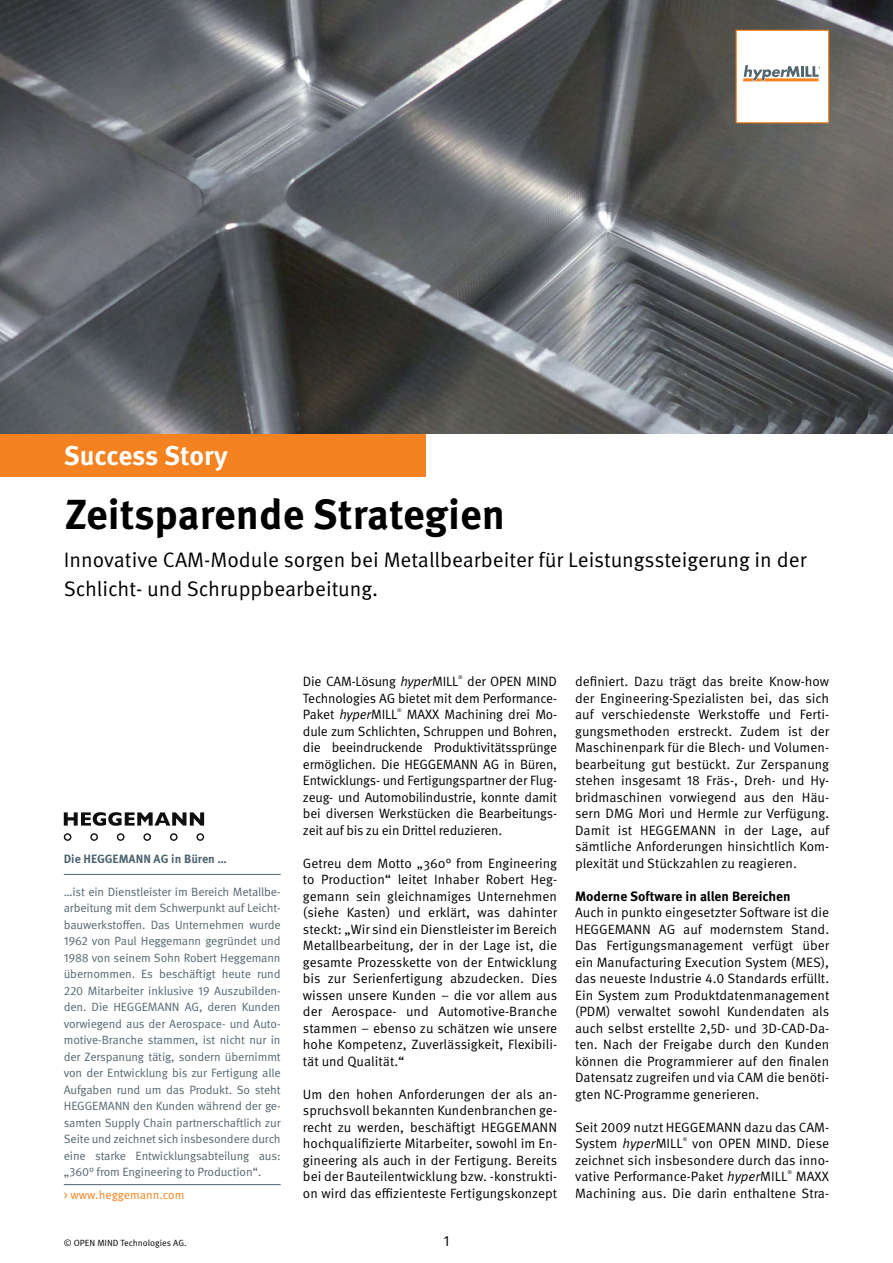
<style>
.page{position:relative;width:893px;height:1263px;background:#fff}
.page>*{position:absolute;margin:0;border:0;box-sizing:border-box;transform-origin:0 0}
.t1{font:700 42px "Meta Pro";color:#000}
.t2{font:700 27px "Meta Pro";letter-spacing:-.005em;color:#fff}
.t3{font:21px/28.5px "Meta Pro";color:#000}
.t4{font:15px "Meta Pro";color:#000}
.t5{font:13.5px/16.5px "Meta Pro";letter-spacing:-.005em;color:#000;text-align:justify}
.t6{font:700 13.5px "Meta Pro";color:#000}
.t7{font:12px/16.5px "Meta Pro";letter-spacing:-.01em;color:#546670;text-align:justify}
.t8{font:700 12px "Meta Pro";color:#4e6470}
.t9{font:12px "Meta Pro";color:#f58220}
.t10{font:9px "Meta Pro";color:#000}
.t11{font:5.25px "Meta Pro";color:#000}
.s1{font-style:italic}
</style>
<div class="page">
<img style="left:0;top:0;width:893px;height:434px">
<hr style="left:64px;top:1184px;width:217px;height:1px;background:#4e6470">
<hr style="left:64px;top:874px;width:217px;height:1px;background:#4e6470">
<div style="left:0;top:434px;width:425px;height:42px;background:#f58220"></div>
<div style="left:736px;top:30px;width:93px;height:93px;background:#fff;border:1px solid #f58220"></div>
<svg style="left:743px;top:65px;width:77px;height:16px"></svg>
<svg style="left:64px;top:812px;width:140px;height:14px"></svg>
<svg style="left:64px;top:833px;width:7px;height:8px"></svg>
<svg style="left:90px;top:833px;width:8px;height:8px"></svg>
<svg style="left:117px;top:833px;width:7px;height:8px"></svg>
<svg style="left:143px;top:833px;width:8px;height:8px"></svg>
<svg style="left:170px;top:833px;width:8px;height:8px"></svg>
<svg style="left:196px;top:833px;width:8px;height:8px"></svg>
<h2 class="t2" style="left:64px;top:439px;width:166px">Success Story</h2>
<h1 class="t1" style="left:65px;top:488px;width:442px">Zeitsparende Strategien</h1>
<h3 class="t3" style="left:64px;top:546px;width:744px">Innovative CAM-Module sorgen bei Metallbearbeiter für Leistungssteigerung in der<br>Schlicht- und Schruppbearbeitung.</h3>
<p class="t8" style="left:64px;top:851px;width:165px">Die HEGGEMANN AG in Büren …</p>
<p class="t7" style="left:64px;top:883px;width:218px">…ist ein Dienstleister im Bereich Metallbe&shy;arbeitung mit dem Schwerpunkt auf Leicht&shy;bauwerkstoffen. Das Unternehmen wurde 1962 von Paul Heggemann gegründet und 1988 von seinem Sohn Robert Heggemann übernommen. Es beschäftigt heute rund 220 Mitarbeiter inklusive 19 Auszubilden&shy;den. Die HEGGEMANN AG, deren Kunden vorwiegend aus der Aerospace- und Auto&shy;motive-Branche stammen, ist nicht nur in der Zerspanung tätig, sondern übernimmt von der Entwicklung bis zur Fertigung alle Aufgaben rund um das Produkt. So steht HEGGEMANN den Kunden während der ge&shy;samten Supply Chain partnerschaftlich zur Seite und zeichnet sich insbesondere durch eine starke Entwicklungsabteilung aus: „360° from Engineering to Production“.</p>
<p class="t9" style="left:64px;top:1187px;width:122px">&gt; www.heggemann.com</p>
<p class="t10" style="left:64px;top:1237px;width:124px">© OPEN MIND Technologies AG.</p>
<p class="t5" style="left:303px;top:673px;width:157px">Die CAM-Lösung <span class="s1">hyper</span>MILL</p>
<p class="t11" style="left:458px;top:674px;width:6px">®</p>
<p class="t5" style="left:303px;top:673px;width:256px;text-indent:164px">der OPEN MIND Technologies AG bietet mit dem Performance-Paket <span class="s1">hyper</span>MILL</p>
<p class="t11" style="left:397px;top:707px;width:6px">®</p>
<p class="t5" style="left:303px;top:706px;width:256px;text-indent:104px">MAXX Machining drei Mo&shy;dule zum Schlichten, Schruppen und Bohren, die beeindruckende Produktivitätssprünge ermöglichen. Die HEGGEMANN AG in Büren, Entwicklungs- und Fertigungspartner der Flug&shy;zeug- und Automobilindustrie, konnte damit bei diversen Werkstücken die Bearbeitungs&shy;zeit auf bis zu ein Drittel reduzieren.</p>
<p class="t5" style="left:303px;top:855px;width:256px">Getreu dem Motto „360° from Engineering to Production“ leitet Inhaber Robert Heg&shy;gemann sein gleichnamiges Unternehmen (siehe Kasten) und erklärt, was dahinter steckt: „Wir sind ein Dienstleister im Bereich Metallbearbeitung, der in der Lage ist, die gesamte Prozesskette von der Entwicklung bis zur Serienfertigung abzudecken. Dies wissen unsere Kunden – die vor allem aus der Aerospace- und Automotive-Branche stammen – ebenso zu schätzen wie unsere hohe Kompetenz, Zuverlässigkeit, Flexibili&shy;tät und Qualität.“</p>
<p class="t5" style="left:303px;top:1086px;width:256px">Um den hohen Anforderungen der als an&shy;spruchsvoll bekannten Kundenbranchen ge&shy;recht zu werden, beschäftigt HEGGEMANN hochqualifizierte Mitarbeiter, sowohl im En&shy;gineering als auch in der Fertigung. Bereits bei der Bauteilentwicklung bzw. -konstrukti&shy;on wird das effizienteste Fertigungskonzept</p>
<p class="t4" style="left:444px;top:1232px;width:7px">1</p>
<p class="t5" style="left:575px;top:673px;width:256px">definiert. Dazu trägt das breite Know-how der Engineering-Spezialisten bei, das sich auf verschiedenste Werkstoffe und Ferti&shy;gungsmethoden erstreckt. Zudem ist der Maschinenpark für die Blech- und Volumen&shy;bearbeitung gut bestückt. Zur Zerspanung stehen insgesamt 18 Fräs-, Dreh- und Hy&shy;bridmaschinen vorwiegend aus den Häu&shy;sern DMG Mori und Hermle zur Verfügung.<br>Damit ist HEGGEMANN in der Lage, auf sämtliche Anforderungen hinsichtlich Kom&shy;plexität und Stückzahlen zu reagieren.</p>
<p class="t6" style="left:575px;top:887px;width:217px">Moderne Software in allen Bereichen</p>
<p class="t5" style="left:575px;top:904px;width:256px">Auch in punkto eingesetzter Software ist die HEGGEMANN AG auf modernstem Stand.<br>Das Fertigungsmanagement verfügt über ein Manufacturing Execution System (MES), das neueste Industrie 4.0 Standards erfüllt.<br>Ein System zum Produktdatenmanagement (PDM) verwaltet sowohl Kundendaten als auch selbst erstellte 2,5D- und 3D-CAD-Da&shy;ten. Nach der Freigabe durch den Kunden können die Programmierer auf den finalen Datensatz zugreifen und via CAM die benöti&shy;gten NC-Programme generieren.</p>
<p class="t5" style="left:575px;top:1119px;width:256px">Seit 2009 nutzt HEGGEMANN dazu das CAM-<br>System <span class="s1">hyper</span>MILL</p>
<p class="t11" style="left:683px;top:1136px;width:6px">®</p>
<p class="t5" style="left:575px;top:1135px;width:256px;text-indent:117px">von OPEN MIND. Diese zeichnet sich insbesondere durch das inno&shy;vative Performance-Paket <span class="s1">hyper</span>MILL</p>
<p class="t11" style="left:787px;top:1169px;width:6px">®</p>
<p class="t5" style="left:575px;top:1168px;width:256px;text-align:right">MAXX<br>Machining aus. Die darin enthaltene Stra-</p>
</div>
